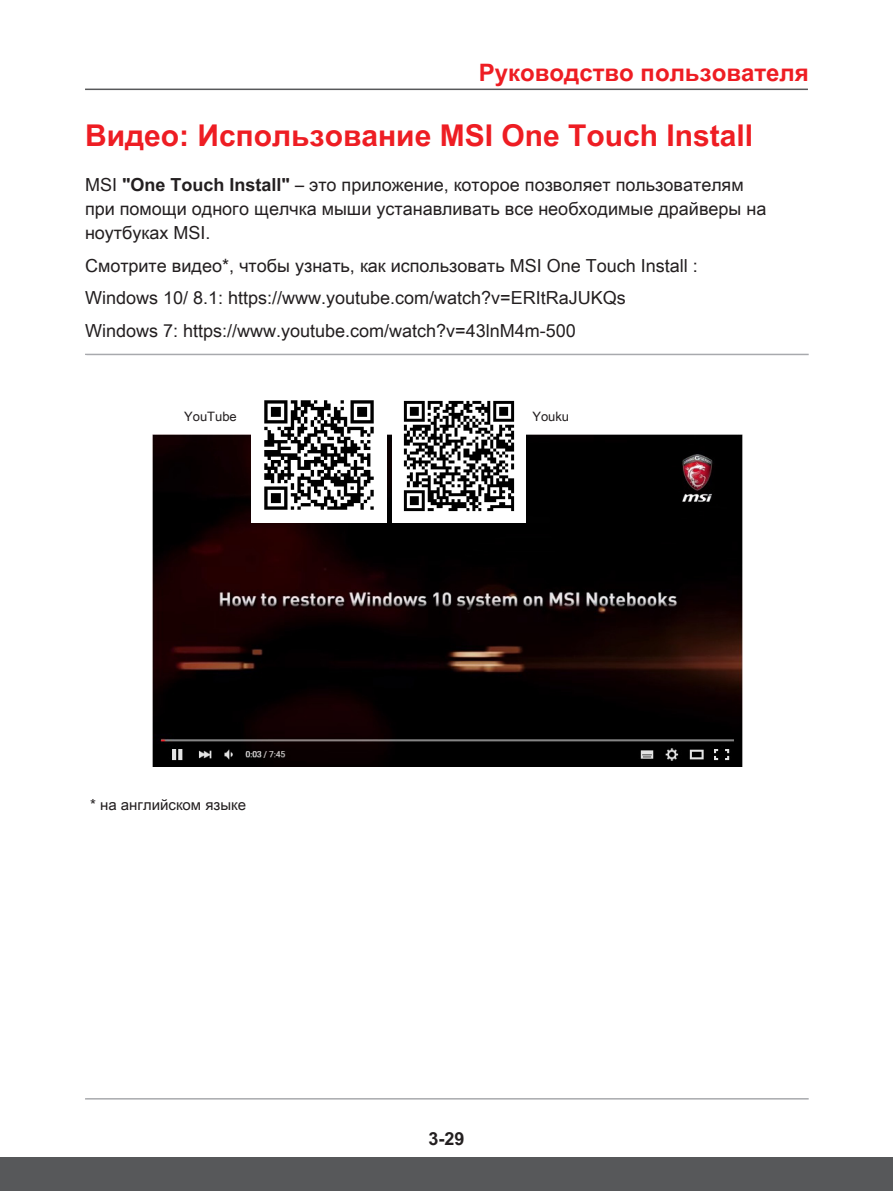
<style>
.page{position:relative;width:893px;height:1191px;background:#fff}
.page>*{position:absolute;margin:0;border:0;box-sizing:border-box;transform-origin:0 0}
.Title_1{font:700 30px "Arial Unicode MS";color:#ee1d23}
.t1{font:700 24px "Arial Unicode MS";color:#ee1d23}
.Text_Left_-_8{font:18px/24px "Arial Unicode MS";color:#231f20}
.t2{font:700 18px "Arial Unicode MS";color:#231f20}
.t3{font:15px "Arial Unicode MS";color:#231f20}
.t4{font:12.9px "Arial Unicode MS";color:#231f20}
.s1{font-weight:700}
</style>
<div class="page">
<hr style="left:85px;top:89px;width:723px;height:1px;background:#57585a">
<div style="left:0;top:1157px;width:893px;height:34px;background:#57585a"></div>
<hr style="left:85px;top:354px;width:724px;height:1px;background:#a8a9ad">
<hr style="left:85px;top:1098px;width:724px;height:1px;background:#a8a9ad">
<img style="left:152px;top:435px;width:590px;height:331px">
<img style="left:392px;top:400px;width:133px;height:122px">
<img style="left:252px;top:400px;width:134px;height:122px">
<h2 class="t1" style="left:479px;top:55px;width:332px">Руководство пользователя</h2>
<p class="Title_1" style="left:85px;top:113px;width:670px">Видео: Использование MSI One Touch Install</p>
<p class="Text_Left_-_8" style="left:85px;top:172px;width:683px">MSI <span class="s1">"One Touch Install"</span> – это приложение, которое позволяет пользователям при помощи одного щелчка мыши устанавливать все необходимые драйверы на ноутбуках MSI.</p>
<p class="Text_Left_-_8" style="left:85px;top:253px;width:614px">Смотрите видео*, чтобы узнать, как использовать MSI One Touch Install :</p>
<p class="Text_Left_-_8" style="left:85px;top:285px;width:542px">Windows 10/ 8.1: https://www.youtube.com/watch?v=ERItRaJUKQs</p>
<p class="Text_Left_-_8" style="left:85px;top:318px;width:492px">Windows 7: https://www.youtube.com/watch?v=43lnM4m-500</p>
<p class="t4" style="left:184px;top:407px;width:54px">YouTube</p>
<p class="t4" style="left:532px;top:407px;width:38px">Youku</p>
<p class="t3" style="left:90px;top:793px;width:157px">* на английском языке</p>
<p class="t2" style="left:428px;top:1125px;width:38px">3-29</p>
</div>
